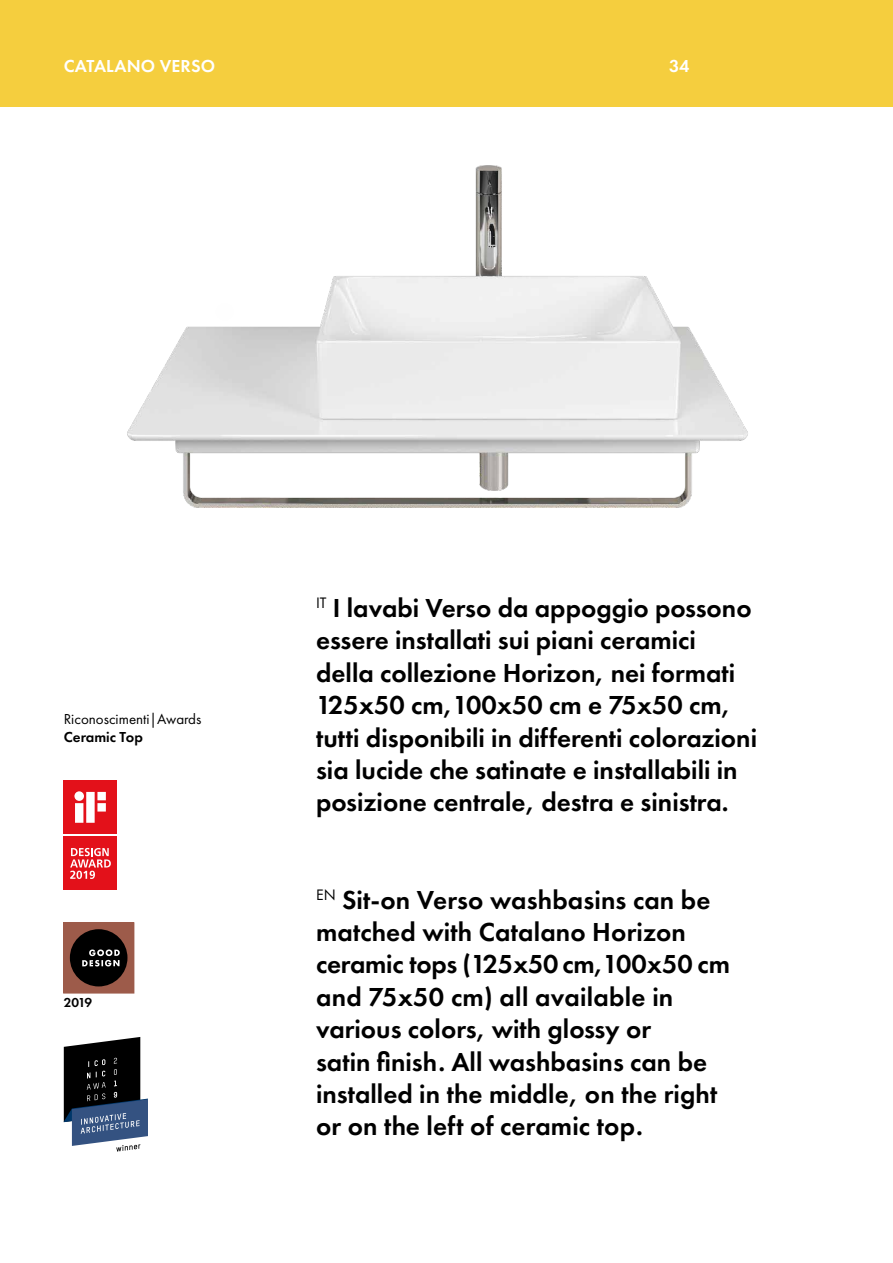
<style>
.page{position:relative;width:893px;height:1263px;background:#fff}
.page>*{position:absolute;margin:0;border:0;box-sizing:border-box;transform-origin:0 0}
.t1{font:600 27px/32.4px "Futura PT";color:#000}
.t2{font:600 18px "Futura PT";letter-spacing:.01em;color:#fff}
.t3{font:15px "Futura PT";color:#000}
.t4{font:600 15px "Futura PT";color:#000}
.t5{font:600 13.5px "Futura PT";color:#000}
</style>
<div class="page">
<div style="left:0;top:0;width:893px;height:106px;background:#f5ce3e"></div>
<img style="left:127px;top:165px;width:621px;height:343px">
<svg style="left:64px;top:1037px;width:84px;height:114px"></svg>
<div style="left:64px;top:923px;width:70px;height:70px;background:#9d5b4a"></div>
<div style="left:70px;top:929px;width:57px;height:57px;background:#000;border-radius:50%"></div>
<svg style="left:82px;top:949px;width:38px;height:17px"></svg>
<div style="left:64px;top:837px;width:53px;height:53px;background:#e3111a"></div>
<div style="left:64px;top:781px;width:53px;height:53px;background:#e3111a"></div>
<svg style="left:74px;top:791px;width:32px;height:32px"></svg>
<svg style="left:70px;top:848px;width:41px;height:31px"></svg>
<p class="t2" style="left:64px;top:54px;width:153px">CATALANO VERSO</p>
<p class="t2" style="left:669px;top:54px;width:22px">34</p>
<p class="t3" style="left:64px;top:710px;width:139px">Riconoscimenti|Awards</p>
<p class="t4" style="left:64px;top:727px;width:81px">Ceramic Top</p>
<p class="t5" style="left:64px;top:994px;width:30px">2019</p>
<p class="t1" style="left:316px;top:591px;width:443px"><sup>IT</sup> I lavabi Verso da appoggio possono essere installati sui piani ceramici della collezione Horizon, nei formati 125x50 cm,100x50 cm e 75x50 cm, tutti disponibili in differenti colorazioni sia lucide che satinate e installabili in posizione centrale, destra e sinistra.</p>
<p class="t1" style="left:316px;top:883px;width:415px"><sup>EN</sup> Sit-on Verso washbasins can be matched with Catalano Horizon ceramic tops (125x50 cm,100x50 cm and 75x50 cm) all available in various colors, with glossy or<br>satin finish. All washbasins can be installed in the middle, on the right or on the left of ceramic top.</p>
</div>
